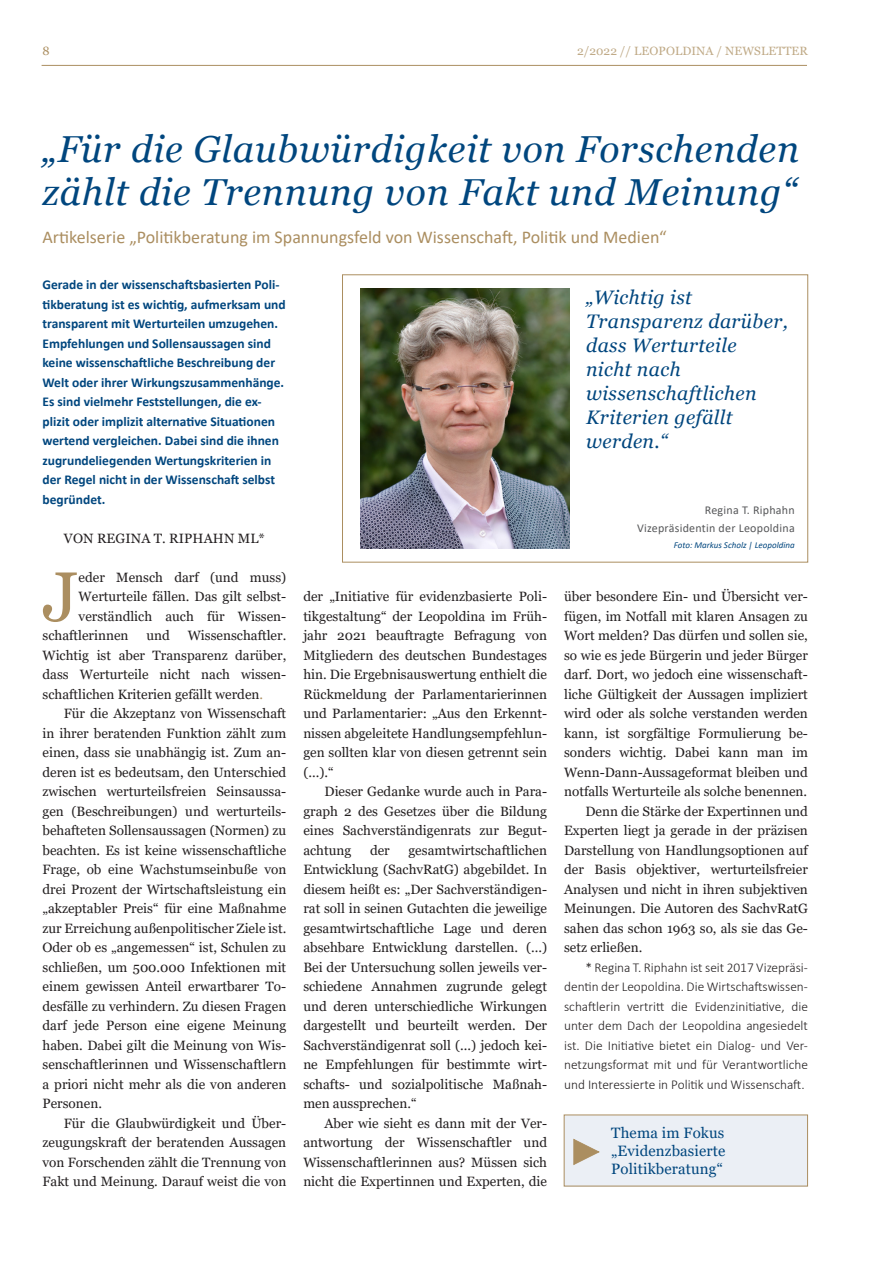
<style>
.page{position:relative;width:893px;height:1263px;background:#fff}
.page>*{position:absolute;margin:0;border:0;box-sizing:border-box;transform-origin:0 0}
.Flisstext_mit_Initia{font:69.75px "Georgia";color:#ab8e60}
.Headline_2___mittel{font:italic 37.5px/43.5px "Georgia";letter-spacing:.02em;color:#00467e}
.Zitat_im_Kasten{font:italic 19.5px/24px "Georgia";letter-spacing:.02em;color:#00467e}
.Subline_2_-_mittel{font:18px "Calibri";color:#ab8e60}
.t1{font:15px/18px "Georgia";letter-spacing:.01em;color:#00467e;text-align:justify}
.Fliesstext{font:13.5px/19.5px "Georgia";color:#231f20;text-align:justify}
.t2{font:700 13.5px/19.5px "Calibri";color:#00467e}
.Fliesstext-2{font:300 13.5px/19.5px "Calibri";color:#231f20;text-align:justify}
.Flisstext_mit_Initia-2{font:13.5px/19.5px "Georgia";color:#231f20;text-align:justify}
.NEU_Fließtext_1_Absa{font:13.5px "Georgia";letter-spacing:.01em;color:#231f20}
.Zitat_im_Kasten-2{font:12px/18px "Calibri";letter-spacing:.02em;color:#57585a;text-align:right}
.t3{font:12px "Georgia";letter-spacing:.01em;color:#c0aa87}
.t4{font:12px "Georgia";color:#ab8e60}
.Zitat_im_Kasten-3{font:italic 9px "Calibri";color:#00467e}
.s1{color:#ab8e60}
</style>
<div class="page">
<hr style="left:42px;top:65px;width:765px;height:1px;background:#ab8e60">
<div style="left:342px;top:275px;width:466px;height:287px;border:1px solid #ab8e60"></div>
<img style="left:360px;top:288px;width:209px;height:260px">
<div style="left:564px;top:1115px;width:243px;height:71px;background:#ebeff5"></div>
<svg style="left:573px;top:1139px;width:26px;height:26px"></svg>
<p class="t4" style="left:43px;top:44px;width:9px">8</p>
<p class="t3" style="left:577px;top:44px;width:232px">2/2022 // LEOPOLDINA / NEWSLETTER</p>
<p class="Headline_2___mittel" style="left:43px;top:127px;width:758px">„Für die Glaubwürdigkeit von Forschenden zählt die Trennung von Fakt und Meinung“</p>
<p class="Subline_2_-_mittel" style="left:43px;top:225px;width:626px">Artikelserie „Politikberatung im Spannungsfeld von Wissenschaft, Politik und Medien“</p>
<p class="t2" style="left:43px;top:275px;width:245px">Gerade in der wissenschaftsbasierten Poli&shy;tikberatung ist es wichtig, aufmerksam und transparent mit Werturteilen umzugehen.<br>Empfehlungen und Sollensaussagen sind keine wissenschaftliche Beschreibung der Welt oder ihrer Wirkungszusammenhänge.<br>Es sind vielmehr Feststellungen, die ex&shy;plizit oder implizit alternative Situationen wertend vergleichen. Dabei sind die ihnen zugrundeliegenden Wertungskriterien in der Regel nicht in der Wissenschaft selbst begründet.</p>
<p class="NEU_Fließtext_1_Absa" style="left:64px;top:530px;width:202px">VON REGINA T. RIPHAHN ML*</p>
<p class="Flisstext_mit_Initia" style="left:43px;top:555px;width:38px">J</p>
<p class="Flisstext_mit_Initia-2" style="left:79px;top:568px;width:209px">eder Mensch darf (und muss)</p>
<p class="Flisstext_mit_Initia-2" style="left:79px;top:587px;width:209px">Werturteile fällen. Das gilt selbst-</p>
<p class="Flisstext_mit_Initia-2" style="left:79px;top:607px;width:209px">verständlich auch für Wissen-</p>
<p class="Flisstext_mit_Initia-2" style="left:43px;top:626px;width:87px">schaftlerinnen</p>
<p class="Flisstext_mit_Initia-2" style="left:146px;top:626px;width:25px">und</p>
<p class="Flisstext_mit_Initia-2" style="left:43px;top:626px;width:245px;text-indent:145px">Wissenschaftler.<br>Wichtig ist aber Transparenz darüber, dass Werturteile nicht nach wissen&shy;schaftlichen Kriterien gefällt werden<span class="s1">.</span></p>
<p class="Fliesstext" style="left:43px;top:704px;width:245px;text-indent:21px">Für die Akzeptanz von Wissenschaft in ihrer beratenden Funktion zählt zum einen, dass sie unabhängig ist. Zum an&shy;deren ist es bedeutsam, den Unterschied zwischen werturteilsfreien Seinsaussa&shy;gen (Beschreibungen) und werturteils&shy;behafteten Sollensaussagen (Normen) zu beachten. Es ist keine wissenschaftliche Frage, ob eine Wachstumseinbuße von drei Prozent der Wirtschaftsleistung ein „akzeptabler Preis“ für eine Maßnahme zur Erreichung außenpolitischer Ziele ist.<br>Oder ob es „angemessen“ ist, Schulen zu schließen, um 500.000 Infektionen mit einem gewissen Anteil erwartbarer To&shy;desfälle zu verhindern. Zu diesen Fragen darf jede Person eine eigene Meinung haben. Dabei gilt die Meinung von Wis&shy;senschaftlerinnen und Wissenschaftlern a priori nicht mehr als die von anderen Personen.</p>
<p class="Fliesstext" style="left:43px;top:1114px;width:245px;text-indent:21px">Für die Glaubwürdigkeit und Über&shy;zeugungskraft der beratenden Aussagen von Forschenden zählt die Trennung von Fakt und Meinung. Darauf weist die von</p>
<p class="Fliesstext" style="left:303px;top:587px;width:245px">der „Initiative für evidenzbasierte Poli&shy;tikgestaltung“ der Leopoldina im Früh&shy;jahr 2021 beauftragte Befragung von Mitgliedern des deutschen Bundestages hin. Die Ergebnisauswertung enthielt die Rückmeldung der Parlamentarierinnen und Parlamentarier: „Aus den Erkennt&shy;nissen abgeleitete Handlungsempfehlun&shy;gen sollten klar von diesen getrennt sein (...).“</p>
<p class="Fliesstext" style="left:303px;top:782px;width:245px;text-indent:21px">Dieser Gedanke wurde auch in Para&shy;graph 2 des Gesetzes über die Bildung eines Sachverständigenrats zur Begut&shy;achtung</p>
<p class="Fliesstext" style="left:303px;top:841px;width:245px;text-indent:105px">gesamtwirtschaftlichen Entwicklung (SachvRatG) abgebildet. In diesem heißt es: „Der Sachverständigen&shy;rat soll in seinen Gutachten die jeweilige gesamtwirtschaftliche Lage und deren absehbare Entwicklung darstellen. (...)<br>Bei der Untersuchung sollen jeweils ver&shy;schiedene Annahmen zugrunde gelegt und deren unterschiedliche Wirkungen dargestellt und beurteilt werden. Der Sachverständigenrat soll (...) jedoch kei&shy;ne Empfehlungen für bestimmte wirt&shy;schafts- und sozialpolitische Maßnah&shy;men aussprechen.“</p>
<p class="Fliesstext" style="left:303px;top:1114px;width:245px;text-indent:21px">Aber wie sieht es dann mit der Ver&shy;antwortung der Wissenschaftler und Wissenschaftlerinnen aus? Müssen sich nicht die Expertinnen und Experten, die</p>
<p class="Fliesstext" style="left:370px;top:841px;width:21px">der</p>
<p class="Zitat_im_Kasten" style="left:586px;top:285px;width:203px">„Wichtig ist<br>Transparenz darüber, dass Werturteile<br>nicht nach wissenschaftlichen<br>Kriterien gefällt werden.“</p>
<p class="Zitat_im_Kasten-2" style="left:637px;top:500px;width:159px">Regina T. Riphahn<br>Vizepräsidentin der Leopoldina</p>
<p class="Zitat_im_Kasten-3" style="left:674px;top:539px;width:122px">Foto: Markus Scholz | Leopoldina</p>
<p class="Fliesstext" style="left:564px;top:587px;width:245px">über besondere Ein- und Übersicht ver&shy;fügen, im Notfall mit klaren Ansagen zu Wort melden? Das dürfen und sollen sie, so wie es jede Bürgerin und jeder Bürger darf. Dort, wo jedoch eine wissenschaft&shy;liche Gültigkeit der Aussagen impliziert wird oder als solche verstanden werden kann, ist sorgfältige Formulierung be&shy;sonders wichtig. Dabei kann man im Wenn-Dann-Aussageformat bleiben und notfalls Werturteile als solche benennen.</p>
<p class="Fliesstext" style="left:564px;top:802px;width:245px;text-indent:21px">Denn die Stärke der Expertinnen und Experten liegt ja gerade in der präzisen Darstellung von Handlungsoptionen auf der Basis objektiver, werturteilsfreier Analysen und nicht in ihren subjektiven Meinungen. Die Autoren des SachvRatG sahen das schon 1963 so, als sie das Ge&shy;setz erließen.</p>
<p class="Fliesstext-2" style="left:564px;top:957px;width:245px;text-indent:21px">* Regina T. Riphahn ist seit 2017 Vizepräsi&shy;dentin der Leopoldina. Die Wirtschaftswissen&shy;schaftlerin vertritt die Evidenzinitiative, die unter dem Dach der Leopoldina angesiedelt ist. Die Initiative bietet ein Dialog- und Ver&shy;netzungsformat mit und für Verantwortliche und Interessierte in Politik und Wissenschaft.</p>
<p class="t1" style="left:611px;top:1124px;width:116px">Thema im Fokus „Evidenzbasierte Politikberatung“</p>
</div>
